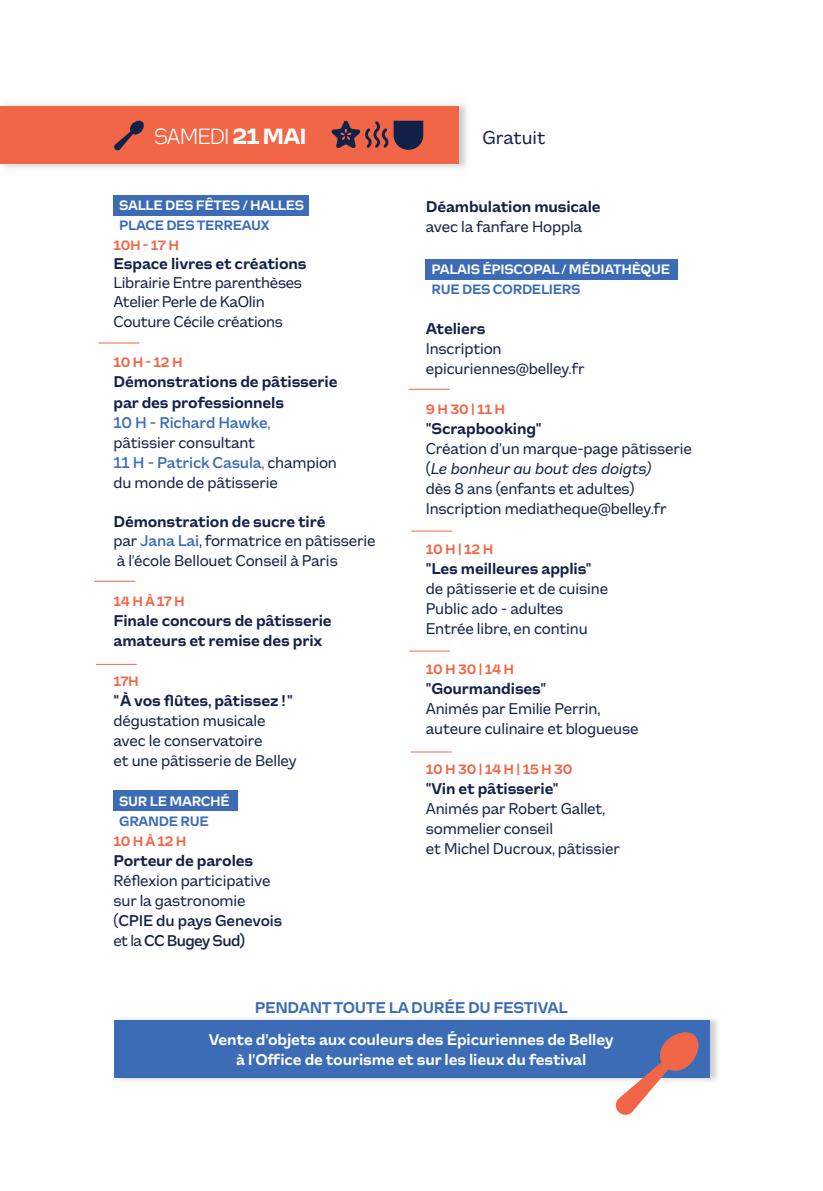
<style>
.page{position:relative;width:823px;height:1191px;background:#fff}
.page>*{position:absolute;margin:0;border:0;box-sizing:border-box;transform-origin:0 0}
.t1{font:300 22.6px "CA Slalom";letter-spacing:-.04em;color:#fff}
.t2{font:19.2px "CA Slalom";color:#122148}
.t3{font:16px/20px "CA Slalom";letter-spacing:-.01em;color:#122148}
.t4{font:700 16px/20px "CA Slalom";letter-spacing:-.01em;color:#122148}
.t5{font:700 16px/20px "CA Slalom";letter-spacing:-.01em;color:#fff;text-align:center}
.t6{font:700 16px "CA Slalom";letter-spacing:-.02em;color:#3b6cb5}
.t7{font:700 14px "CA Slalom";letter-spacing:-.03em;color:#f26648}
.t8{font:700 14px "CA Slalom";letter-spacing:-.02em;color:#fff}
.t9{font:700 14px "CA Slalom";letter-spacing:-.02em;color:#3b6cb5}
.s1{font-weight:800}
.s2{font-weight:500;color:#3b6cb5}
.s3{font-weight:400;color:#3b6cb5}
.s4{font-weight:400}
.s5{font-weight:700}
.s6{font-weight:500}
.s7{font-style:italic}
</style>
<div class="page">
<img style="left:4px;top:104px;width:463px;height:64px">
<div style="left:0;top:106px;width:458px;height:58px;background:#f26648"></div>
<svg style="left:114px;top:120px;width:30px;height:31px"></svg>
<svg style="left:331px;top:120px;width:92px;height:30px"></svg>
<div style="left:113px;top:195px;width:195px;height:21px;background:#3b6cb5"></div>
<div style="left:425px;top:259px;width:252px;height:20px;background:#3b6cb5"></div>
<img style="left:114px;top:1018px;width:604px;height:63px">
<div style="left:113px;top:1020px;width:596px;height:57px;background:#3b6cb5"></div>
<div style="left:113px;top:790px;width:125px;height:21px;background:#3b6cb5"></div>
<hr style="left:99px;top:343px;width:40px;height:1px;background:#f26648">
<hr style="left:408px;top:389px;width:41px;height:1px;background:#f26648">
<hr style="left:411px;top:531px;width:41px;height:1px;background:#f26648">
<svg style="left:614px;top:1032px;width:84px;height:82px"></svg>
<hr style="left:94px;top:581px;width:41px;height:1px;background:#f26648">
<hr style="left:96px;top:664px;width:41px;height:1px;background:#f26648">
<hr style="left:409px;top:650px;width:41px;height:1px;background:#f26648">
<hr style="left:410px;top:751px;width:41px;height:1px;background:#f26648">
<h1 class="t1" style="left:154px;top:121px;width:154px">SAMEDI <span class="s1">21 MAI</span></h1>
<p class="t8" style="left:119px;top:195px;width:186px">SALLE DES FÊTES / HALLES</p>
<p class="t9" style="left:119px;top:215px;width:152px">PLACE DES TERREAUX</p>
<p class="t7" style="left:113px;top:235px;width:67px">10H - 17 H</p>
<p class="t4" style="left:113px;top:253px;width:194px">Espace livres et créations</p>
<p class="t3" style="left:113px;top:273px;width:190px;line-height:19.4px">Librairie Entre parenthèses<br>Atelier Perle de KaOlin<br>Couture Cécile créations</p>
<p class="t7" style="left:113px;top:352px;width:71px">10 H - 12 H</p>
<p class="t4" style="left:113px;top:371px;width:225px">Démonstrations de pâtisserie par des professionnels<br><span class="s2">10 H - Richard Hawke</span><span class="s3">,<br></span><span class="s4">pâtissier consultant<br></span><span class="s2">11 H - Patrick Casula</span><span class="s3">,</span> <span class="s4">champion du monde de pâtisserie</span></p>
<p class="t3" style="left:113px;top:511px;width:263px;line-height:19.4px"><span class="s5">Démonstration de sucre tiré<br></span>par <span class="s2">Jana Lai</span>, formatrice en pâtisserie à l’école Bellouet Conseil à Paris</p>
<p class="t7" style="left:113px;top:590px;width:73px">14 H À 17 H</p>
<p class="t4" style="left:113px;top:609px;width:220px">Finale concours de pâtisserie amateurs et remise des prix</p>
<p class="t7" style="left:113px;top:670px;width:27px">17H</p>
<p class="t4" style="left:113px;top:689px;width:181px">" À vos flûtes, pâtissez ! "</p>
<p class="t3" style="left:113px;top:709px;width:185px">dégustation musicale avec le conservatoire<br>et une pâtisserie de Belley</p>
<p class="t8" style="left:119px;top:790px;width:112px">SUR LE MARCHÉ</p>
<p class="t9" style="left:119px;top:810px;width:91px">GRANDE RUE</p>
<p class="t7" style="left:113px;top:830px;width:74px">10 H À 12 H</p>
<p class="t4" style="left:113px;top:849px;width:141px">Porteur de paroles</p>
<p class="t3" style="left:113px;top:869px;width:170px">Réflexion participative sur la gastronomie (<span class="s6">CPIE du pays Genevois </span>et la <span class="s6">CC Bugey Sud)</span></p>
<p class="t2" style="left:482px;top:124px;width:64px">Gratuit</p>
<p class="t4" style="left:425px;top:196px;width:176px">Déambulation musicale</p>
<p class="t3" style="left:425px;top:216px;width:158px">avec la fanfare Hoppla</p>
<p class="t8" style="left:431px;top:259px;width:240px">PALAIS ÉPISCOPAL / MÉDIATHÈQUE</p>
<p class="t9" style="left:431px;top:279px;width:150px">RUE DES CORDELIERS</p>
<p class="t4" style="left:425px;top:318px;width:61px">Ateliers</p>
<p class="t3" style="left:425px;top:338px;width:160px">Inscription epicuriennes@belley.fr</p>
<p class="t7" style="left:425px;top:399px;width:81px">9 H 30 | 11 H</p>
<p class="t4" style="left:425px;top:418px;width:117px">"Scrapbooking"</p>
<p class="t3" style="left:425px;top:438px;width:267px">Création d’un marque-page pâtisserie (<span class="s7">Le bonheur au bout des doigts)<br></span>dès 8 ans (enfants et adultes)<br>Inscription mediatheque@belley.fr</p>
<p class="t7" style="left:425px;top:539px;width:69px">10 H | 12 H</p>
<p class="t4" style="left:425px;top:558px;width:167px">"Les meilleures applis"</p>
<p class="t3" style="left:425px;top:578px;width:184px">de pâtisserie et de cuisine<br>Public ado - adultes<br>Entrée libre, en continu</p>
<p class="t7" style="left:425px;top:659px;width:90px">10 H 30 | 14 H</p>
<p class="t4" style="left:425px;top:678px;width:122px">"Gourmandises"</p>
<p class="t3" style="left:425px;top:698px;width:214px">Animés par Emilie Perrin, auteure culinaire et blogueuse</p>
<p class="t7" style="left:425px;top:759px;width:148px">10 H 30 | 14 H | 15 H 30</p>
<p class="t4" style="left:425px;top:778px;width:134px">"Vin et pâtisserie"</p>
<p class="t3" style="left:425px;top:798px;width:195px">Animés par Robert Gallet, sommelier conseil<br>et Michel Ducroux, pâtissier</p>
<p class="t6" style="left:255px;top:995px;width:314px">PENDANT TOUTE LA DURÉE DU FESTIVAL</p>
<p class="t5" style="left:209px;top:1028px;width:406px">Vente d’objets aux couleurs des Épicuriennes de Belley à l’Office de tourisme et sur les lieux du festival</p>
</div>
